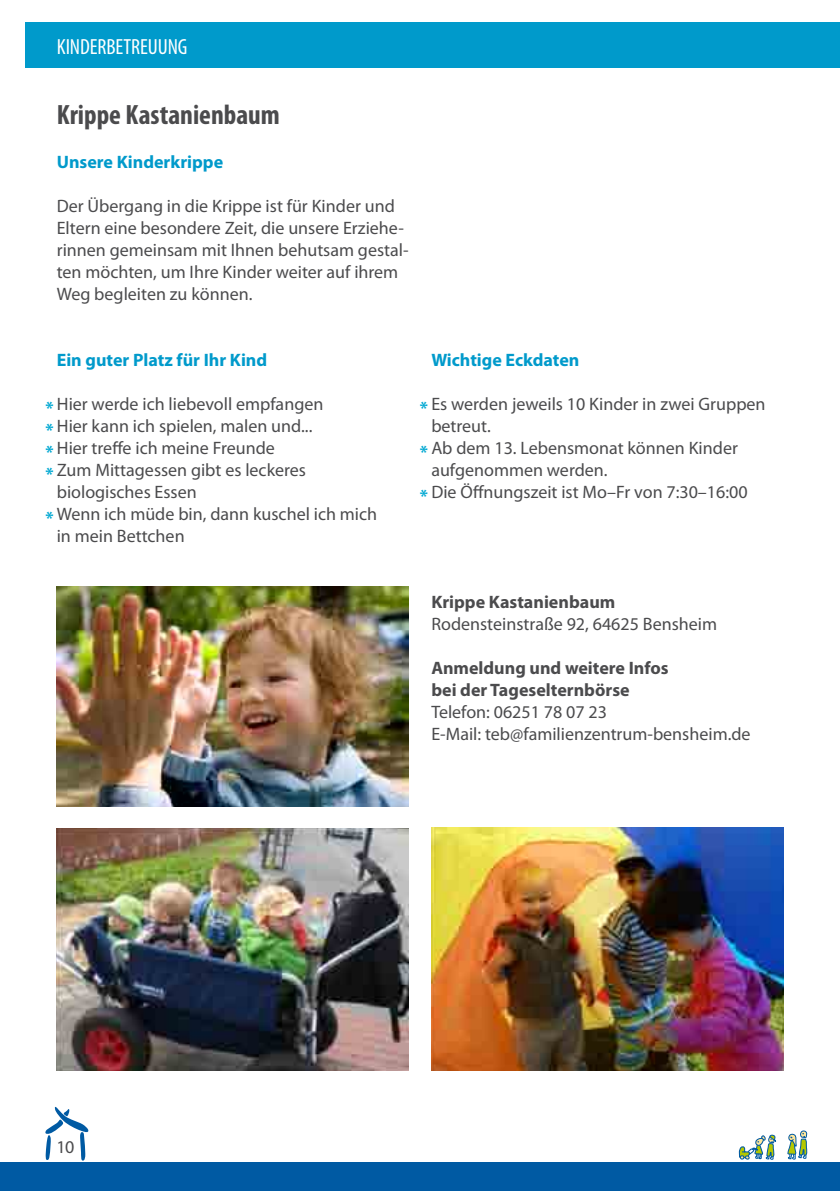
<style>
.page{position:relative;width:840px;height:1191px;background:#fff}
.page>*{position:absolute;margin:0;border:0;box-sizing:border-box;transform-origin:0 0}
.t1{font:700 condensed 28px "Myriad Pro";color:#4b4b4d}
.t2{font:condensed 22px "Myriad Pro";letter-spacing:-.005em;color:#fff}
.t3{font:18px/22px "Myriad Pro";color:#4b4b4d}
.t4{font:700 18px/22px "Myriad Pro";color:#4b4b4d}
.t5{font:700 18px "Myriad Pro";color:#009acb}
.t6{font:700 18px/22px "Myriad Pro";color:#00a8d2;text-align:justify}
</style>
<div class="page">
<div style="left:0;top:1162px;width:839px;height:29px;background:#005aa3"></div>
<svg style="left:45px;top:1106px;width:43px;height:54px"></svg>
<svg style="left:787px;top:1130px;width:21px;height:30px"></svg>
<svg style="left:738px;top:1134px;width:39px;height:26px"></svg>
<div style="left:26px;top:23px;width:813px;height:45px;background:#009acb"></div>
<img style="left:57px;top:828px;width:351px;height:242px">
<img style="left:431px;top:827px;width:351px;height:243px">
<img style="left:57px;top:586px;width:351px;height:220px">
<p class="t2" style="left:57px;top:33px;width:132px">KINDERBETREUUNG</p>
<h1 class="t1" style="left:57px;top:97px;width:224px">Krippe Kastanienbaum</h1>
<p class="t5" style="left:57px;top:150px;width:168px">Unsere Kinderkrippe</p>
<p class="t3" style="left:57px;top:195px;width:353px">Der Übergang in die Krippe ist für Kinder und Eltern eine besondere Zeit, die unsere Erziehe&shy;rinnen gemeinsam mit Ihnen behutsam gestal&shy;ten möchten, um Ihre Kinder weiter auf ihrem Weg begleiten zu können.</p>
<p class="t5" style="left:57px;top:348px;width:212px">Ein guter Platz für Ihr Kind</p>
<p class="t3" style="left:57px;top:393px;width:322px">Hier werde ich liebevoll empfangen<br>Hier kann ich spielen, malen und...<br>Hier treffe ich meine Freunde<br>Zum Mittagessen gibt es leckeres biologisches Essen<br>Wenn ich müde bin, dann kuschel ich mich in mein Bettchen</p>
<p class="t6" style="left:45px;top:396px;width:10px">* * * *</p>
<p class="t6" style="left:45px;top:506px;width:10px">*</p>
<p class="t5" style="left:431px;top:348px;width:150px">Wichtige Eckdaten</p>
<p class="t3" style="left:431px;top:393px;width:335px">Es werden jeweils 10 Kinder in zwei Gruppen betreut.<br>Ab dem 13. Lebensmonat können Kinder aufgenommen werden.<br>Die Öffnungszeit ist Mo–Fr von 7:30–16:00</p>
<p class="t6" style="left:420px;top:396px;width:10px">*</p>
<p class="t6" style="left:420px;top:440px;width:10px">*</p>
<p class="t6" style="left:420px;top:484px;width:10px">*</p>
<p class="t4" style="left:431px;top:590px;width:185px">Krippe Kastanienbaum</p>
<p class="t3" style="left:431px;top:613px;width:287px">Rodensteinstraße 92, 64625 Bensheim</p>
<p class="t4" style="left:431px;top:656px;width:239px">Anmeldung und weitere Infos bei der Tageselternbörse</p>
<p class="t3" style="left:431px;top:701px;width:320px">Telefon: 06251 78 07 23<br>E-Mail: teb@familienzentrum-bensheim.de</p>
<p class="t3" style="left:57px;top:1136px;width:19px">10</p>
</div>
